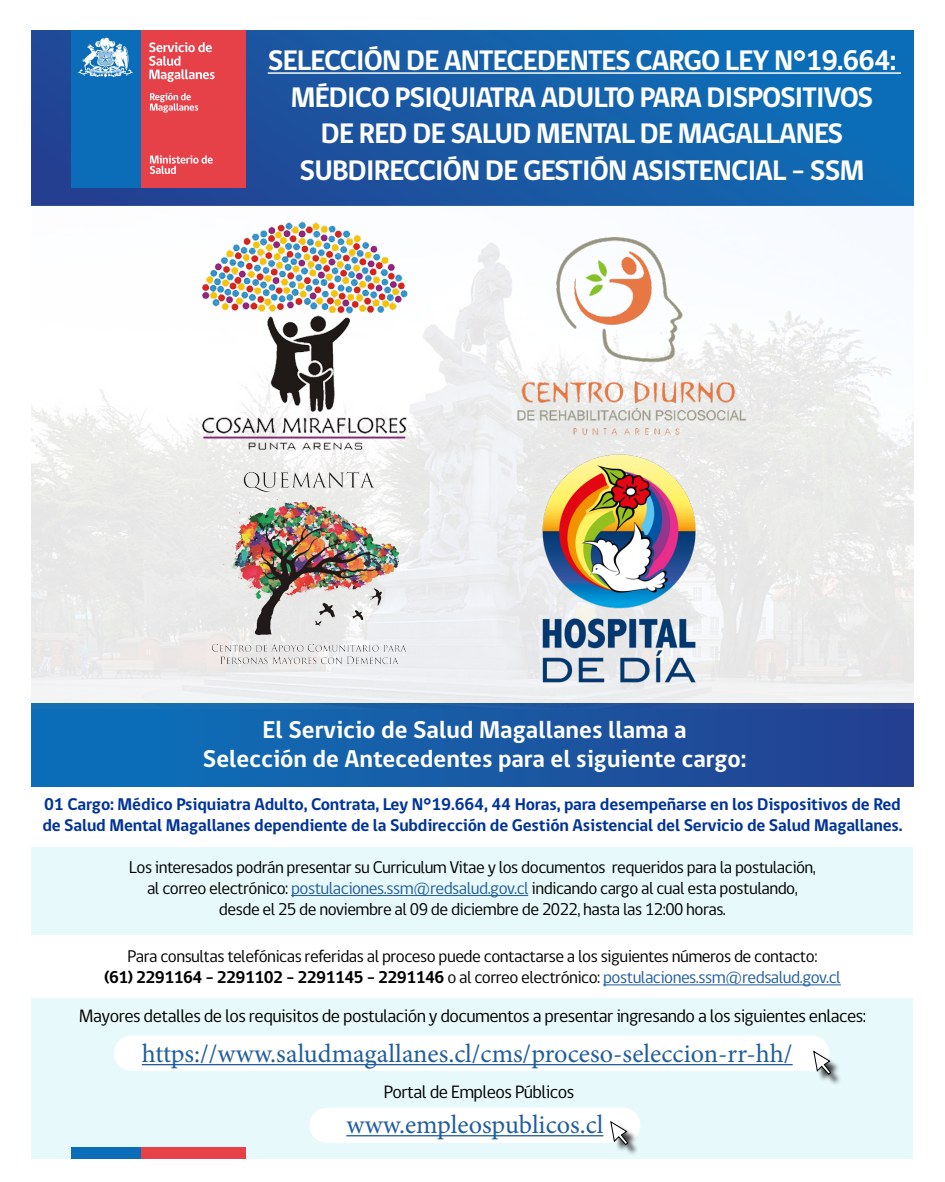
<style>
.page{position:relative;width:945px;height:1182px;background:#fff}
.page>*{position:absolute;margin:0;border:0;box-sizing:border-box;transform-origin:0 0}
.t1{font:700 28.96px/36.4px "gob CL";letter-spacing:-.03em;color:#fff;text-align:center}
.t2{font:26.25px "Minion Pro";color:#215e9e}
.t3{font:700 24.85px/29px "gob CL";color:#fff;text-align:center}
.t4{font:18.38px "gob CL";letter-spacing:-.03em;color:#000}
.t5{font:17.41px/20.9px "gob CL";letter-spacing:-.03em;color:#000;text-align:center}
.t6{font:700 17.41px/20.9px "gob CL";letter-spacing:-.01em;color:#039}
.s1{color:#215e9e}
.s2{font-weight:700}
</style>
<div class="page">
<div style="left:32px;top:847px;width:882px;height:87px;background:#e8f9fb"></div>
<div style="left:32px;top:997px;width:882px;height:161px;background:#e8f9fb"></div>
<div style="left:32px;top:30px;width:882px;height:176px;background:linear-gradient(to right,#253f8f,#0c72b9)"></div>
<hr style="left:268px;top:72px;width:633px;height:2px;background:#fff">
<div style="left:140px;top:1147px;width:105px;height:11px;background:#e64149"></div>
<div style="left:71px;top:1147px;width:69px;height:11px;background:#0b6db7"></div>
<div style="left:140px;top:30px;width:105px;height:158px;background:#e64149"></div>
<div style="left:71px;top:30px;width:69px;height:158px;background:#0b6db7"></div>
<svg style="left:78px;top:37px;width:55px;height:40px"></svg>
<svg style="left:149px;top:42px;width:66px;height:40px"></svg>
<svg style="left:150px;top:93px;width:48px;height:20px"></svg>
<svg style="left:150px;top:155px;width:63px;height:19px"></svg>
<div style="left:32px;top:704px;width:882px;height:82px;background:linear-gradient(to right,#0a73bb,#26408f)"></div>
<img style="left:32px;top:243px;width:882px;height:465px">
<hr style="left:291px;top:895px;width:237px;height:1px;background:#215e9e">
<hr style="left:603px;top:984px;width:238px;height:1px;background:#215e9e">
<div style="left:114px;top:1035px;width:716px;height:35px;background:#fff;border-radius:18px"></div>
<div style="left:815px;top:1052px;width:27px;height:33px;background:#000;opacity:.75"></div>
<svg style="left:813px;top:1049px;width:19px;height:26px"></svg>
<hr style="left:142px;top:1063px;width:651px;height:2px;background:#215e9e">
<div style="left:309px;top:1107px;width:332px;height:35px;background:#fff;border-radius:18px"></div>
<div style="left:612px;top:1122px;width:27px;height:33px;background:#000;opacity:.75"></div>
<svg style="left:610px;top:1121px;width:19px;height:24px"></svg>
<hr style="left:346px;top:1134px;width:257px;height:2px;background:#215e9e">
<img style="left:172px;top:221px;width:274px;height:242px">
<img style="left:511px;top:237px;width:242px;height:202px">
<img style="left:200px;top:469px;width:219px;height:200px">
<img style="left:537px;top:454px;width:175px;height:229px">
<h1 class="t1" style="left:268px;top:43px;width:630px">SELECCIÓN DE ANTECEDENTES CARGO LEY N°19.664:<br>MÉDICO PSIQUIATRA ADULTO PARA DISPOSITIVOS<br>DE RED DE SALUD MENTAL DE MAGALLANES SUBDIRECCIÓN DE GESTIÓN ASISTENCIAL – SSM</h1>
<h3 class="t3" style="left:203px;top:716px;width:545px">El Servicio de Salud Magallanes llama a<br>Selección de Antecedentes para el siguiente cargo:</h3>
<p class="t6" style="left:42px;top:794px;width:862px">01 Cargo: Médico Psiquiatra Adulto, Contrata, Ley N°19.664, 44 Horas, para desempeñarse en los Dispositivos de Red de Salud Mental Magallanes dependiente de la Subdirección de Gestión Asistencial del Servicio de Salud Magallanes.</p>
<p class="t5" style="left:129px;top:857px;width:689px">Los interesados podrán presentar su Curriculum Vitae y los documentos requeridos para la postulación, al correo electrónico: <span class="s1">postulaciones.ssm@redsalud.gov.cl</span> indicando cargo al cual esta postulando, desde el 25 de noviembre al 09 de diciembre de 2022, hasta las 12:00 horas.</p>
<p class="t5" style="left:104px;top:946px;width:738px">Para consultas telefónicas referidas al proceso puede contactarse a los siguientes números de contacto:<br><span class="s2">(61) 2291164 – 2291102 – 2291145 – 2291146</span> o al correo electrónico: <span class="s1">postulaciones.ssm@redsalud.gov.cl</span></p>
<p class="t4" style="left:79px;top:1002px;width:789px">Mayores detalles de los requisitos de postulación y documentos a presentar ingresando a los siguientes enlaces:</p>
<h2 class="t2" style="left:142px;top:1035px;width:652px">https://www.saludmagallanes.cl/cms/proceso-seleccion-rr-hh/</h2>
<p class="t4" style="left:384px;top:1078px;width:192px">Portal de Empleos Públicos</p>
<h2 class="t2" style="left:346px;top:1106px;width:259px">www.empleospublicos.cl</h2>
</div>
